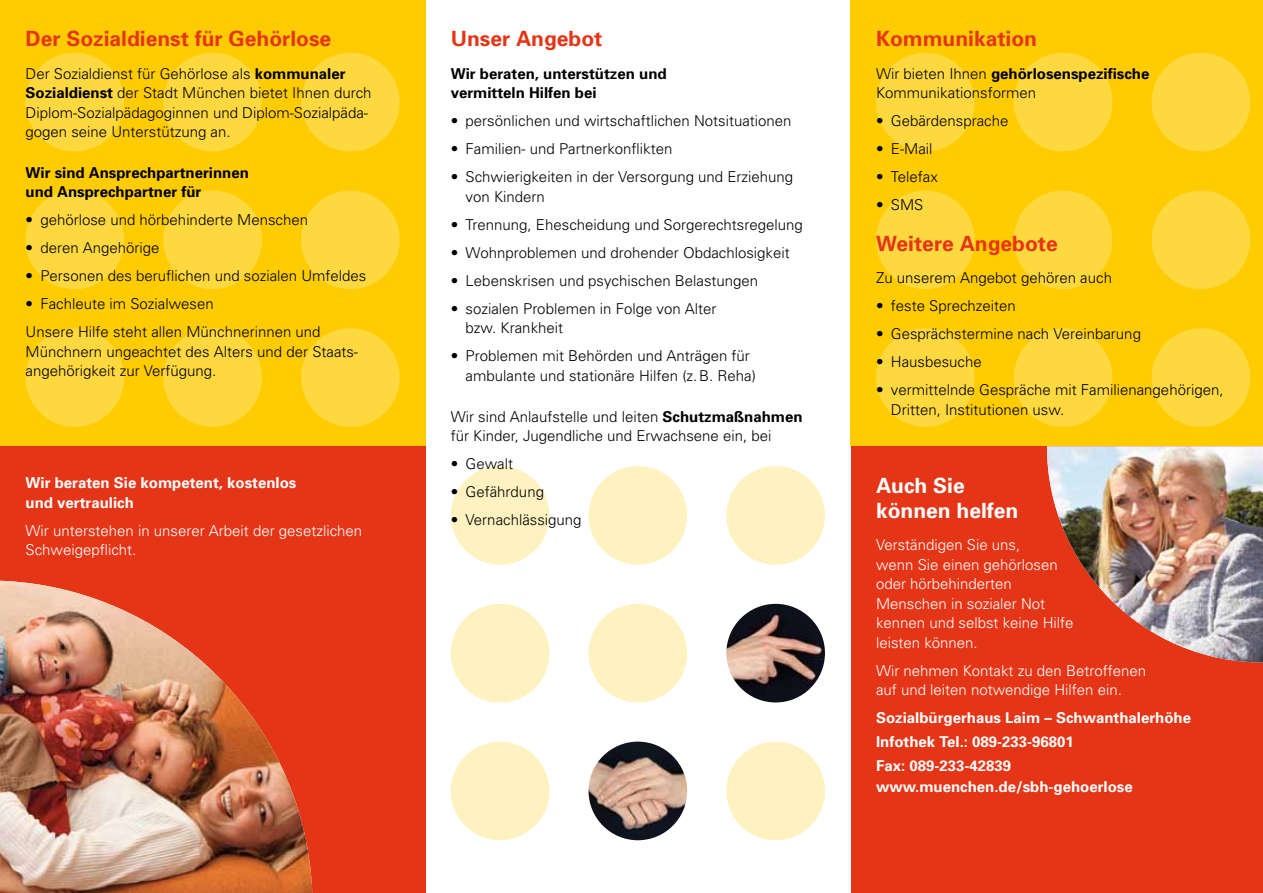
<style>
.page{position:relative;width:1263px;height:893px;background:#fff}
.page>*{position:absolute;margin:0;border:0;box-sizing:border-box;transform-origin:0 0}
.t1{font:700 21px "Univers";color:#e53517}
.t2{font:700 21px/25.2px "Univers";color:#fff}
.t3{font:300 15px/19.5px "Univers";color:#000}
.t4{font:300 15px/19.5px "Univers";color:#fff}
.t5{font:700 15px/23.7px "Univers";color:#fff}
.t6{font:700 15px/19.5px "Univers";color:#000}
.s1{font-weight:700}
</style>
<div class="page">
<div style="left:850px;top:0;width:413px;height:446px;background:#fecc00"></div>
<div style="left:876px;top:53px;width:99px;height:98px;background:#fed83f;border-radius:50%"></div>
<div style="left:876px;top:328px;width:99px;height:99px;background:#fed83f;border-radius:50%"></div>
<div style="left:1014px;top:53px;width:98px;height:98px;background:#fed83f;border-radius:50%"></div>
<div style="left:1014px;top:190px;width:98px;height:99px;background:#fed83f;border-radius:50%"></div>
<div style="left:1014px;top:328px;width:98px;height:99px;background:#fed83f;border-radius:50%"></div>
<div style="left:1151px;top:53px;width:99px;height:98px;background:#fed83f;border-radius:50%"></div>
<div style="left:1151px;top:190px;width:99px;height:99px;background:#fed83f;border-radius:50%"></div>
<div style="left:1151px;top:328px;width:99px;height:99px;background:#fed83f;border-radius:50%"></div>
<div style="left:876px;top:190px;width:99px;height:99px;background:#fed83f;border-radius:50%"></div>
<div style="left:0;top:0;width:425px;height:446px;background:#fecc00"></div>
<div style="left:850px;top:446px;width:413px;height:447px;background:#e53517"></div>
<div style="left:0;top:446px;width:425px;height:447px;background:#e53517"></div>
<div style="left:26px;top:53px;width:98px;height:98px;background:#fed83f;border-radius:50%"></div>
<div style="left:26px;top:328px;width:98px;height:99px;background:#fed83f;border-radius:50%"></div>
<div style="left:163px;top:53px;width:99px;height:98px;background:#fed83f;border-radius:50%"></div>
<div style="left:163px;top:190px;width:99px;height:99px;background:#fed83f;border-radius:50%"></div>
<div style="left:163px;top:328px;width:99px;height:99px;background:#fed83f;border-radius:50%"></div>
<div style="left:301px;top:53px;width:99px;height:98px;background:#fed83f;border-radius:50%"></div>
<div style="left:301px;top:190px;width:99px;height:99px;background:#fed83f;border-radius:50%"></div>
<div style="left:301px;top:328px;width:99px;height:99px;background:#fed83f;border-radius:50%"></div>
<div style="left:26px;top:190px;width:98px;height:99px;background:#fed83f;border-radius:50%"></div>
<div style="left:451px;top:466px;width:98px;height:99px;background:#fef2c0;border-radius:50%"></div>
<div style="left:451px;top:742px;width:98px;height:98px;background:#fef2c0;border-radius:50%"></div>
<div style="left:588px;top:466px;width:99px;height:99px;background:#fef2c0;border-radius:50%"></div>
<div style="left:588px;top:604px;width:99px;height:98px;background:#fef2c0;border-radius:50%"></div>
<img style="left:588px;top:742px;width:99px;height:98px;border-radius:49px">
<div style="left:726px;top:466px;width:99px;height:99px;background:#fef2c0;border-radius:50%"></div>
<img style="left:726px;top:604px;width:99px;height:98px;border-radius:49px">
<div style="left:726px;top:742px;width:99px;height:98px;background:#fef2c0;border-radius:50%"></div>
<div style="left:451px;top:604px;width:98px;height:98px;background:#fef2c0;border-radius:50%"></div>
<img style="left:1047px;top:446px;width:216px;height:216px">
<img style="left:0;top:581px;width:312px;height:312px">
<h1 class="t1" style="left:26px;top:26px;width:307px">Der Sozialdienst für Gehörlose</h1>
<p class="t3" style="left:26px;top:64px;width:347px">Der Sozialdienst für Gehörlose als <span class="s1">kommunaler Sozialdienst</span> der Stadt München bietet Ihnen durch Diplom-Sozialpädagoginnen und Diplom-Sozialpäda&shy;gogen seine Unterstützung an.</p>
<p class="t6" style="left:26px;top:163px;width:225px">Wir sind Ansprechpartnerinnen und Ansprechpartner für</p>
<p class="t3" style="left:26px;top:210px;width:284px">• gehörlose und hörbehinderte Menschen</p>
<p class="t3" style="left:26px;top:238px;width:136px">• deren Angehörige</p>
<p class="t3" style="left:26px;top:266px;width:342px">• Personen des beruflichen und sozialen Umfeldes</p>
<p class="t3" style="left:26px;top:290px;width:297px;line-height:28px">• Fachleute im Sozialwesen<br>Unsere Hilfe steht allen Münchnerinnen und</p>
<p class="t3" style="left:26px;top:342px;width:334px">Münchnern ungeachtet des Alters und der Staats&shy;angehörigkeit zur Verfügung.</p>
<p class="t5" style="left:26px;top:473px;width:272px;line-height:19.5px">Wir beraten Sie kompetent, kostenlos und vertraulich</p>
<p class="t4" style="left:26px;top:521px;width:338px">Wir unterstehen in unserer Arbeit der gesetzlichen<br>Schweigepflicht.</p>
<h1 class="t1" style="left:451px;top:26px;width:153px">Unser Angebot</h1>
<p class="t6" style="left:451px;top:64px;width:217px">Wir beraten, unterstützen und vermitteln Hilfen bei</p>
<p class="t3" style="left:451px;top:111px;width:342px">• persönlichen und wirtschaftlichen Notsituationen</p>
<p class="t3" style="left:451px;top:139px;width:223px">• Familien- und Partnerkonflikten</p>
<p class="t3" style="left:466px;top:167px;width:329px;text-indent:-15px">• Schwierigkeiten in der Versorgung und Erziehung von Kindern</p>
<p class="t3" style="left:451px;top:215px;width:354px">• Trennung, Ehescheidung und Sorgerechtsregelung</p>
<p class="t3" style="left:451px;top:243px;width:340px">• Wohnproblemen und drohender Obdachlosigkeit</p>
<p class="t3" style="left:451px;top:271px;width:309px">• Lebenskrisen und psychischen Belastungen</p>
<p class="t3" style="left:466px;top:299px;width:252px;text-indent:-15px">• sozialen Problemen in Folge von Alter bzw. Krankheit</p>
<p class="t3" style="left:466px;top:346px;width:292px;text-indent:-15px">• Problemen mit Behörden und Anträgen für ambulante und stationäre Hilfen (z.B. Reha)</p>
<p class="t3" style="left:451px;top:406px;width:353px">Wir sind Anlaufstelle und leiten <span class="s1">Schutzmaßnahmen </span>für Kinder, Jugendliche und Erwachsene ein, bei</p>
<p class="t3" style="left:451px;top:454px;width:64px">• Gewalt</p>
<p class="t3" style="left:451px;top:482px;width:95px">• Gefährdung</p>
<p class="t3" style="left:451px;top:510px;width:132px">• Vernachlässigung</p>
<h1 class="t1" style="left:876px;top:26px;width:163px">Kommunikation</h1>
<p class="t3" style="left:876px;top:64px;width:275px">Wir bieten Ihnen <span class="s1">gehörlosenspezifische<br></span>Kommunikationsformen</p>
<p class="t3" style="left:876px;top:111px;width:134px">• Gebärdensprache</p>
<p class="t3" style="left:876px;top:139px;width:58px">• E-Mail</p>
<p class="t3" style="left:876px;top:167px;width:63px">• Telefax</p>
<p class="t3" style="left:876px;top:195px;width:49px">• SMS</p>
<h1 class="t1" style="left:876px;top:231px;width:183px">Weitere Angebote</h1>
<p class="t3" style="left:876px;top:268px;width:237px">Zu unserem Angebot gehören auch</p>
<p class="t3" style="left:876px;top:296px;width:141px">• feste Sprechzeiten</p>
<p class="t3" style="left:876px;top:324px;width:266px">• Gesprächstermine nach Vereinbarung</p>
<p class="t3" style="left:876px;top:352px;width:107px">• Hausbesuche</p>
<p class="t3" style="left:891px;top:380px;width:334px;text-indent:-15px">• vermittelnde Gespräche mit Familienangehörigen,<br>Dritten, Institutionen usw.</p>
<h1 class="t2" style="left:876px;top:473px;width:144px">Auch Sie können helfen</h1>
<p class="t4" style="left:876px;top:535px;width:199px">Verständigen Sie uns,<br>wenn Sie einen gehörlosen oder hörbehinderten<br>Menschen in sozialer Not kennen und selbst keine Hilfe leisten können.</p>
<p class="t4" style="left:876px;top:661px;width:272px">Wir nehmen Kontakt zu den Betroffenen auf und leiten notwendige Hilfen ein.</p>
<p class="t5" style="left:876px;top:706px;width:317px">Sozialbürgerhaus Laim – Schwanthalerhöhe<br>Infothek Tel.: 089-233-96801<br>Fax: 089-233-42839</p>
<p class="t5" style="left:876px;top:775px;width:258px">www.muenchen.de/sbh-gehoerlose</p>
</div>
